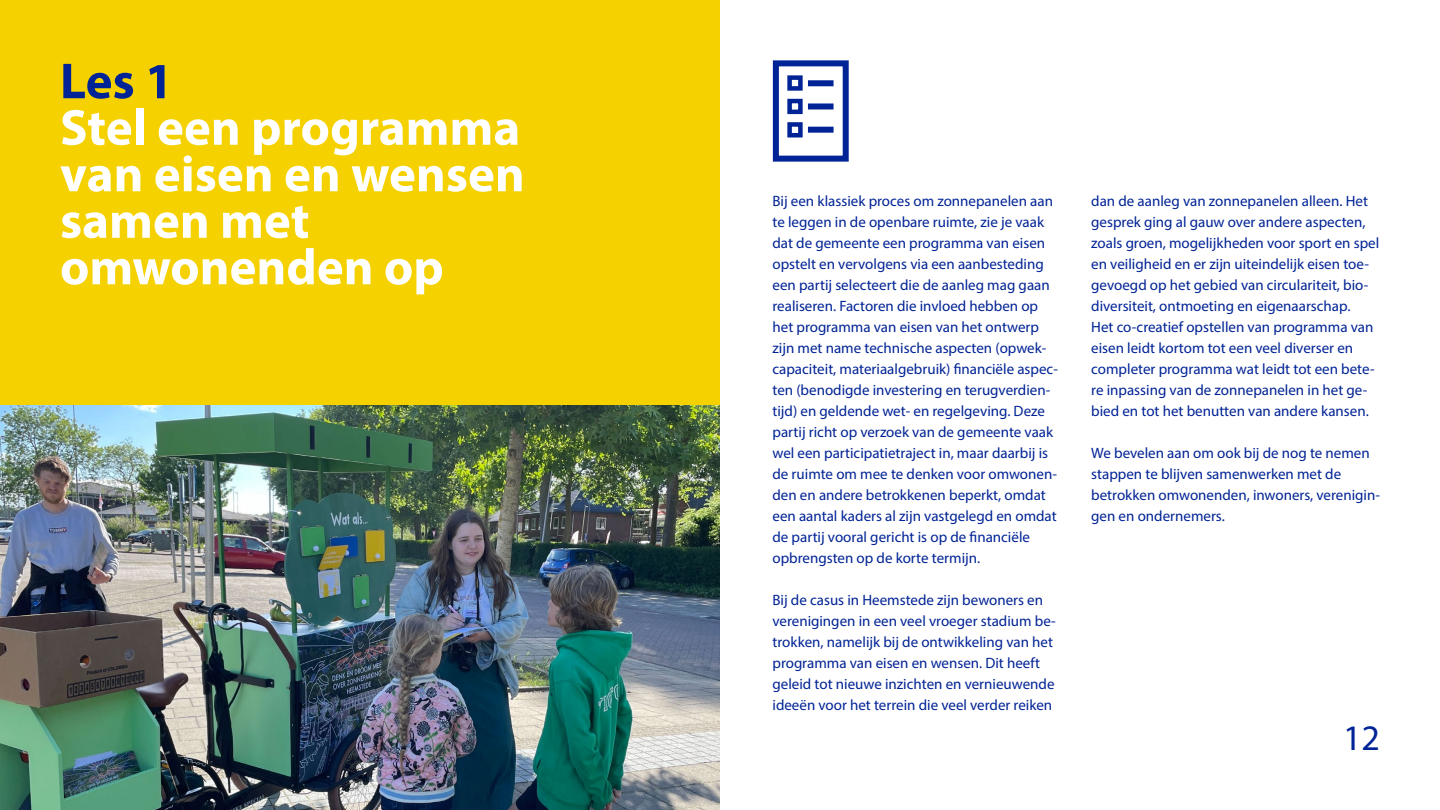
<style>
.page{position:relative;width:1440px;height:810px;background:#fff}
.page>*{position:absolute;margin:0;border:0;box-sizing:border-box;transform-origin:0 0}
.t1{font:700 51px/46.5px "Myriad Pro";color:#fff}
.t2{font:700 51px "Myriad Pro";color:#002395}
.t3{font:36px "Myriad Pro";color:#002395}
.t4{font:15px/21px "Myriad Pro";color:#002395}
</style>
<div class="page">
<div style="left:0;top:0;width:720px;height:810px;background:#f5d100"></div>
<div style="left:773px;top:60px;width:76px;height:102px;border:6px solid #002395"></div>
<div style="left:808px;top:80px;width:26px;height:6px;background:#002395"></div>
<div style="left:787px;top:75px;width:16px;height:16px;border:4px solid #002395"></div>
<div style="left:808px;top:103px;width:26px;height:6px;background:#002395"></div>
<div style="left:787px;top:99px;width:16px;height:15px;border:4px solid #002395"></div>
<div style="left:808px;top:127px;width:26px;height:6px;background:#002395"></div>
<div style="left:787px;top:122px;width:16px;height:15px;border:4px solid #002395"></div>
<img style="left:0;top:405px;width:720px;height:405px">
<h1 class="t2" style="left:60px;top:48px;width:115px">Les 1</h1>
<h1 class="t1" style="left:60px;top:103px;width:466px">Stel een programma van eisen en wensen samen met omwonenden op</h1>
<p class="t4" style="left:772px;top:190px;width:287px">Bij een klassiek proces om zonnepanelen aan te leggen in de openbare ruimte, zie je vaak dat de gemeente een programma van eisen opstelt en vervolgens via een aanbesteding een partij selecteert die de aanleg mag gaan realiseren. Factoren die invloed hebben op het programma van eisen van het ontwerp zijn met name technische aspecten (opwek&shy;capaciteit, materiaalgebruik) financiële aspec&shy;ten (benodigde investering en terugverdien&shy;tijd) en geldende wet- en regelgeving. Deze partij richt op verzoek van de gemeente vaak wel een participatietraject in, maar daarbij is de ruimte om mee te denken voor omwonen&shy;den en andere betrokkenen beperkt, omdat een aantal kaders al zijn vastgelegd en omdat de partij vooral gericht is op de financiële opbrengsten op de korte termijn.</p>
<p class="t4" style="left:772px;top:589px;width:285px">Bij de casus in Heemstede zijn bewoners en verenigingen in een veel vroeger stadium be&shy;trokken, namelijk bij de ontwikkeling van het programma van eisen en wensen. Dit heeft geleid tot nieuwe inzichten en vernieuwende ideeën voor het terrein die veel verder reiken</p>
<p class="t4" style="left:1091px;top:190px;width:290px">dan de aanleg van zonnepanelen alleen. Het gesprek ging al gauw over andere aspecten, zoals groen, mogelijkheden voor sport en spel en veiligheid en er zijn uiteindelijk eisen toe&shy;gevoegd op het gebied van circulariteit, bio&shy;diversiteit, ontmoeting en eigenaarschap.<br>Het co-creatief opstellen van programma van eisen leidt kortom tot een veel diverser en completer programma wat leidt tot een bete&shy;re inpassing van de zonnepanelen in het ge&shy;bied en tot het benutten van andere kansen.</p>
<p class="t4" style="left:1091px;top:442px;width:290px">We bevelen aan om ook bij de nog te nemen stappen te blijven samenwerken met de betrokken omwonenden, inwoners, verenigin&shy;gen en ondernemers.</p>
<h2 class="t3" style="left:1343px;top:716px;width:38px">12</h2>
</div>
